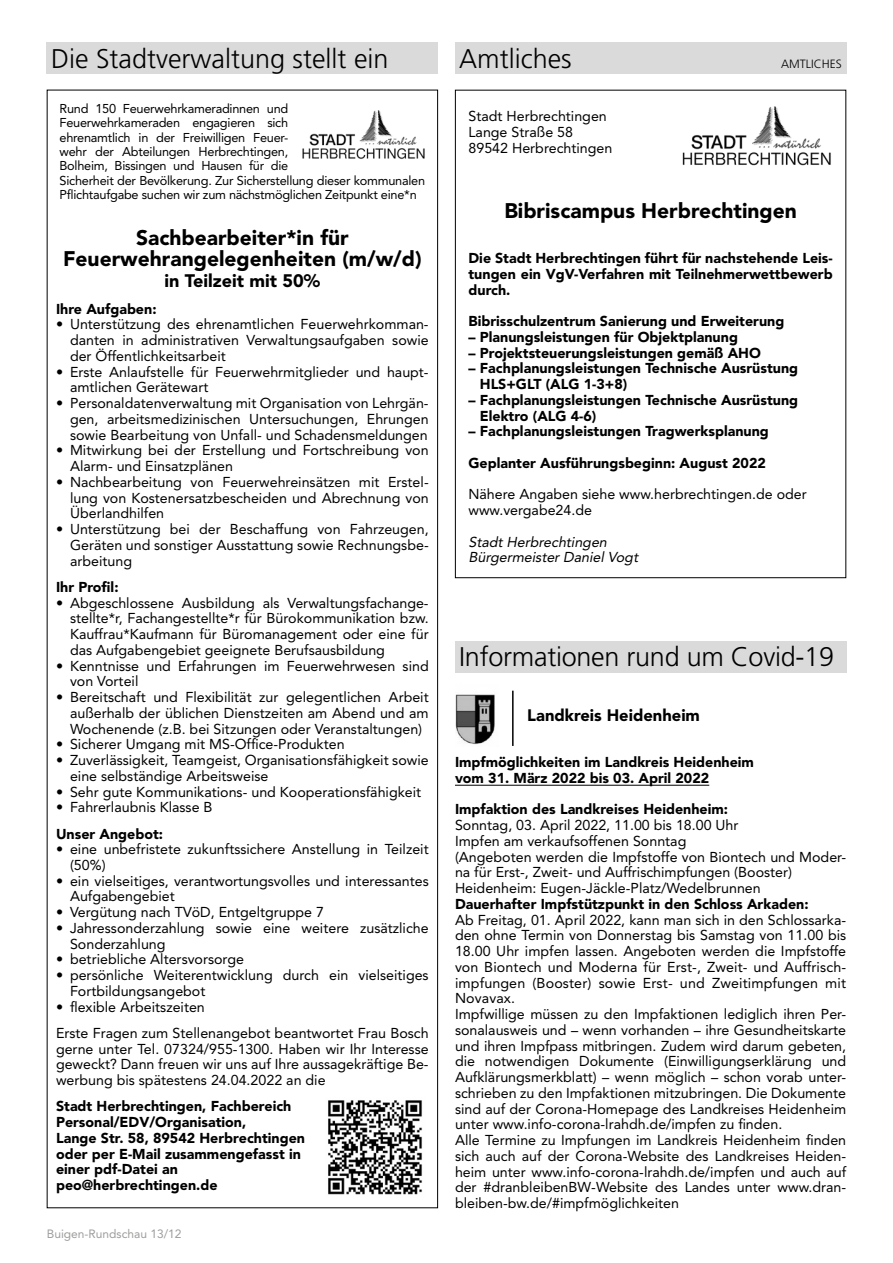
<style>
.page{position:relative;width:893px;height:1263px;background:#fff}
.page>*{position:absolute;margin:0;border:0;box-sizing:border-box;transform-origin:0 0}
.t1{font:300 27px "Frutiger";color:#000}
.t2{font:900 21px/21px "Avenir";color:#000;text-align:center}
.t3{font:900 18px "Avenir";color:#000}
.t4{font:900 16.5px "Avenir";color:#000}
.t5{font:14.25px/15.8px "Avenir";color:#000}
.t6{font:900 14.25px/15.8px "Avenir";color:#000}
.t7{font:italic 14.25px/15.8px "Avenir";color:#000}
.t8{font:12.75px/14.2px "Avenir";letter-spacing:-.02em;color:#000}
.t9{font:12px "Avenir";color:#9d9d9c}
.t10{font:300 12px "Frutiger";color:#000}
</style>
<div class="page">
<img style="left:682px;top:106px;width:149px;height:60px">
<img style="left:328px;top:1100px;width:94px;height:95px">
<div style="left:47px;top:43px;width:391px;height:31px;background:#dadada"></div>
<img style="left:302px;top:110px;width:123px;height:49px">
<div style="left:455px;top:43px;width:391px;height:31px;background:#dadada"></div>
<hr style="left:455px;top:785px;width:254px;height:1px;background:#000">
<div style="left:455px;top:641px;width:391px;height:32px;background:#dadada"></div>
<img style="left:455px;top:694px;width:40px;height:51px">
<hr style="left:512px;top:691px;width:2px;height:55px;background:#000">
<h1 class="t1" style="left:51px;top:43px;width:339px">Die Stadtverwaltung stellt ein</h1>
<p class="t8" style="left:60px;top:102px;width:367px">Rund 150 Feuerwehrkameradinnen und<br>Feuerwehrkameraden engagieren sich<br>ehrenamtlich in der Freiwilligen Feuer-<br>wehr der Abteilungen Herbrechtingen,<br>Bolheim, Bissingen und Hausen für die<br>Sicherheit der Bevölkerung. Zur Sicherstellung dieser kommunalen Pflichtaufgabe suchen wir zum nächstmöglichen Zeitpunkt eine*n</p>
<h2 class="t2" style="left:63px;top:227px;width:360px">Sachbearbeiter*in für<br>Feuerwehrangelegenheiten (m/w/d)</h2>
<p class="t3" style="left:165px;top:270px;width:157px">in Teilzeit mit 50%</p>
<p class="t6" style="left:56px;top:301px;width:102px">Ihre Aufgaben:</p>
<p class="t5" style="left:70px;top:316px;width:360px;text-align:justify;text-indent:-14px">• Unterstützung des ehrenamtlichen Feuerwehrkomman&shy;danten in administrativen Verwaltungsaufgaben sowie der Öffentlichkeitsarbeit</p>
<p class="t5" style="left:70px;top:364px;width:360px;text-indent:-14px">• Erste Anlaufstelle für Feuerwehrmitglieder und haupt&shy;amtlichen Gerätewart</p>
<p class="t5" style="left:70px;top:395px;width:360px;text-align:justify;text-indent:-14px">• Personaldatenverwaltung mit Organisation von Lehrgän&shy;gen, arbeitsmedizinischen Untersuchungen, Ehrungen sowie Bearbeitung von Unfall- und Schadensmeldungen</p>
<p class="t5" style="left:70px;top:442px;width:360px;text-indent:-14px">• Mitwirkung bei der Erstellung und Fortschreibung von<br>Alarm- und Einsatzplänen</p>
<p class="t5" style="left:70px;top:474px;width:360px;text-align:justify;text-indent:-14px">• Nachbearbeitung von Feuerwehreinsätzen mit Erstel&shy;lung von Kostenersatzbescheiden und Abrechnung von Überlandhilfen</p>
<p class="t5" style="left:70px;top:521px;width:360px;text-align:justify;text-indent:-14px">• Unterstützung bei der Beschaffung von Fahrzeugen, Geräten und sonstiger Ausstattung sowie Rechnungsbe&shy;arbeitung</p>
<p class="t6" style="left:56px;top:579px;width:64px">Ihr Profil:</p>
<p class="t5" style="left:70px;top:595px;width:360px;text-align:justify;text-indent:-14px">• Abgeschlossene Ausbildung als Verwaltungsfachange&shy;stellte*r, Fachangestellte*r für Bürokommunikation bzw.<br>Kauffrau*Kaufmann für Büromanagement oder eine für das Aufgabengebiet geeignete Berufsausbildung</p>
<p class="t5" style="left:70px;top:658px;width:360px;text-indent:-14px">• Kenntnisse und Erfahrungen im Feuerwehrwesen sind von Vorteil</p>
<p class="t5" style="left:70px;top:689px;width:360px;text-align:justify;text-indent:-14px">• Bereitschaft und Flexibilität zur gelegentlichen Arbeit außerhalb der üblichen Dienstzeiten am Abend und am Wochenende (z.B. bei Sitzungen oder Veranstaltungen)</p>
<p class="t5" style="left:56px;top:736px;width:290px">• Sicherer Umgang mit MS-Office-Produkten</p>
<p class="t5" style="left:70px;top:752px;width:360px;text-indent:-14px">• Zuverlässigkeit, Teamgeist, Organisationsfähigkeit sowie eine selbständige Arbeitsweise</p>
<p class="t5" style="left:56px;top:784px;width:367px">• Sehr gute Kommunikations- und Kooperationsfähigkeit</p>
<p class="t5" style="left:56px;top:799px;width:158px">• Fahrerlaubnis Klasse B</p>
<p class="t6" style="left:56px;top:825px;width:109px">Unser Angebot:</p>
<p class="t5" style="left:70px;top:841px;width:360px;text-indent:-14px">• eine unbefristete zukunftssichere Anstellung in Teilzeit (50%)</p>
<p class="t5" style="left:70px;top:873px;width:360px;text-indent:-14px">• ein vielseitiges, verantwortungsvolles und interessantes<br>Aufgabengebiet</p>
<p class="t5" style="left:56px;top:904px;width:269px">• Vergütung nach TVöD, Entgeltgruppe 7</p>
<p class="t5" style="left:70px;top:920px;width:360px;text-indent:-14px">• Jahressonderzahlung sowie eine weitere zusätzliche<br>Sonderzahlung</p>
<p class="t5" style="left:56px;top:952px;width:189px">• betriebliche Altersvorsorge</p>
<p class="t5" style="left:70px;top:967px;width:360px;text-indent:-14px">• persönliche Weiterentwicklung durch ein vielseitiges<br>Fortbildungsangebot</p>
<p class="t5" style="left:56px;top:994px;width:374px;line-height:26.2px">• flexible Arbeitszeiten<br>Erste Fragen zum Stellenangebot beantwortet Frau Bosch</p>
<p class="t5" style="left:56px;top:1041px;width:374px;text-align:justify">gerne unter Tel. 07324/955-1300. Haben wir Ihr Interesse geweckt? Dann freuen wir uns auf Ihre aussagekräftige Be&shy;werbung bis spätestens 24.04.2022 an die</p>
<p class="t6" style="left:56px;top:1098px;width:251px">Stadt Herbrechtingen, Fachbereich<br>Personal/EDV/Organisation,<br>Lange Str. 58, 89542 Herbrechtingen oder per E-Mail zusammengefasst in einer pdf-Datei an peo@herbrechtingen.de</p>
<p class="t9" style="left:47px;top:1227px;width:136px">Buigen-Rundschau 13/12</p>
<h1 class="t1" style="left:459px;top:43px;width:114px">Amtliches</h1>
<p class="t10" style="left:781px;top:57px;width:62px">AMTLICHES</p>
<p class="t5" style="left:468px;top:108px;width:145px">Stadt Herbrechtingen<br>Lange Straße 58<br>89542 Herbrechtingen</p>
<h2 class="t2" style="left:504px;top:200px;width:294px">Bibriscampus Herbrechtingen</h2>
<p class="t6" style="left:468px;top:250px;width:366px;text-align:justify">Die Stadt Herbrechtingen führt für nachstehende Leis&shy;tungen ein VgV-Verfahren mit Teilnehmerwettbewerb durch.</p>
<p class="t6" style="left:468px;top:313px;width:317px">Bibrisschulzentrum Sanierung und Erweiterung</p>
<p class="t6" style="left:468px;top:329px;width:271px">– Planungsleistungen für Objektplanung</p>
<p class="t6" style="left:468px;top:345px;width:294px">– Projektsteuerungsleistungen gemäß AHO</p>
<p class="t6" style="left:480px;top:360px;width:320px;text-indent:-11px">– Fachplanungsleistungen Technische Ausrüstung<br>HLS+GLT (ALG 1-3+8)</p>
<p class="t6" style="left:480px;top:392px;width:320px;text-indent:-11px">– Fachplanungsleistungen Technische Ausrüstung<br>Elektro (ALG 4-6)</p>
<p class="t6" style="left:468px;top:423px;width:302px">– Fachplanungsleistungen Tragwerksplanung</p>
<p class="t6" style="left:468px;top:455px;width:299px">Geplanter Ausführungsbeginn: August 2022</p>
<p class="t5" style="left:468px;top:486px;width:340px">Nähere Angaben siehe www.herbrechtingen.de oder www.vergabe24.de</p>
<p class="t7" style="left:468px;top:534px;width:174px">Stadt Herbrechtingen<br>Bürgermeister Daniel Vogt</p>
<h1 class="t1" style="left:459px;top:641px;width:376px">Informationen rund um Covid-19</h1>
<p class="t4" style="left:527px;top:705px;width:174px">Landkreis Heidenheim</p>
<p class="t6" style="left:455px;top:754px;width:301px">Impfmöglichkeiten im Landkreis Heidenheim vom 31. März 2022 bis 03. April 2022</p>
<p class="t6" style="left:455px;top:801px;width:275px">Impfaktion des Landkreises Heidenheim:</p>
<p class="t5" style="left:455px;top:817px;width:393px">Sonntag, 03. April 2022, 11.00 bis 18.00 Uhr<br>Impfen am verkaufsoffenen Sonntag<br>(Angeboten werden die Impfstoffe von Biontech und Moder&shy;na für Erst-, Zweit- und Auffrischimpfungen (Booster)<br>Heidenheim: Eugen-Jäckle-Platz/Wedelbrunnen</p>
<p class="t6" style="left:455px;top:896px;width:355px">Dauerhafter Impfstützpunkt in den Schloss Arkaden:</p>
<p class="t5" style="left:455px;top:912px;width:393px">Ab Freitag, 01. April 2022, kann man sich in den Schlossarka&shy;den ohne Termin von Donnerstag bis Samstag von 11.00 bis 18.00 Uhr impfen lassen. Angeboten werden die Impfstoffe von Biontech und Moderna für Erst-, Zweit- und Auffrisch&shy;impfungen (Booster) sowie Erst- und Zweitimpfungen mit Novavax.<br>Impfwillige müssen zu den Impfaktionen lediglich ihren Per&shy;sonalausweis und – wenn vorhanden – ihre Gesundheitskarte und ihren Impfpass mitbringen. Zudem wird darum gebeten, die notwendigen Dokumente (Einwilligungserklärung und Aufklärungsmerkblatt) – wenn möglich – schon vorab unter&shy;schrieben zu den Impfaktionen mitzubringen. Die Dokumente sind auf der Corona-Homepage des Landkreises Heidenheim unter www.info-corona-lrahdh.de/impfen zu finden.<br>Alle Termine zu Impfungen im Landkreis Heidenheim finden sich auch auf der Corona-Website des Landkreises Heiden&shy;heim unter www.info-corona-lrahdh.de/impfen und auch auf der #dranbleibenBW-Website des Landes unter www.dran&shy;bleiben-bw.de/#impfmöglichkeiten</p>
</div>
